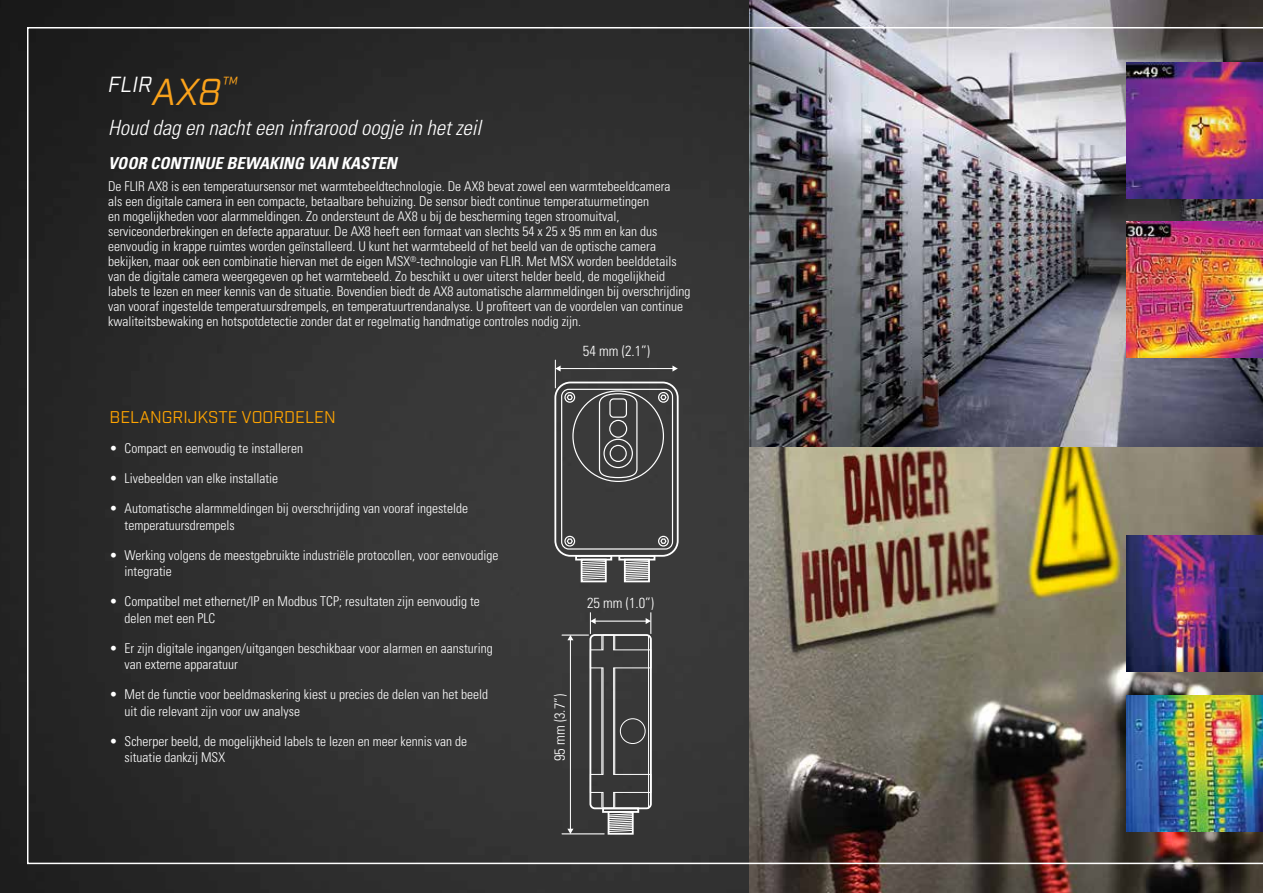
<style>
.page{position:relative;width:1263px;height:893px;background:#fff}
.page>*{position:absolute;margin:0;border:0;box-sizing:border-box;transform-origin:0 0}
.t1{font:italic 21.9px "Industry";color:#fff}
.t2{font:italic 300 condensed 21px "Univers LT Std";color:#fff}
.t3{font:italic 700 condensed 16.5px "Univers LT Std";color:#fff}
.t4{font:16.5px "Industry";color:#ffa400}
.t5{font:300 condensed 14.55px "Univers LT Std";color:#fff}
.t6{font:300 condensed 13.5px/15px "Univers LT Std";color:#fff}
.s1{font-size:37.5px;color:#faa21b}
.s2{color:#faa21b}
</style>
<div class="page">
<img style="left:0;top:0;width:750px;height:893px">
<img style="left:750px;top:0;width:513px;height:893px">
<img style="left:26px;top:26px;width:1237px;height:839px">
<h1 class="t1" style="left:108px;top:72px;width:131px">FLIR<span class="s1">AX8</span><span class="s2">™</span></h1>
<h2 class="t2" style="left:108px;top:115px;width:375px">Houd dag en nacht een infrarood oogje in het zeil</h2>
<p class="t3" style="left:108px;top:153px;width:290px">VOOR CONTINUE BEWAKING VAN KASTEN</p>
<p class="t6" style="left:108px;top:179px;width:584px">De FLIR AX8 is een temperatuursensor met warmtebeeldtechnologie. De AX8 bevat zowel een warmtebeeldcamera<br>als een digitale camera in een compacte, betaalbare behuizing. De sensor biedt continue temperatuurmetingen<br>en mogelijkheden voor alarmmeldingen. Zo ondersteunt de AX8 u bij de bescherming tegen stroomuitval, serviceonderbrekingen en defecte apparatuur. De AX8 heeft een formaat van slechts 54 x 25 x 95 mm en kan dus eenvoudig in krappe ruimtes worden geïnstalleerd. U kunt het warmtebeeld of het beeld van de optische camera bekijken, maar ook een combinatie hiervan met de eigen MSX<sup>®</sup>-technologie van FLIR. Met MSX worden beelddetails van de digitale camera weergegeven op het warmtebeeld. Zo beschikt u over uiterst helder beeld, de mogelijkheid labels te lezen en meer kennis van de situatie. Bovendien biedt de AX8 automatische alarmmeldingen bij overschrijding van vooraf ingestelde temperatuursdrempels, en temperatuurtrendanalyse. U profiteert van de voordelen van continue kwaliteitsbewaking en hotspotdetectie zonder dat er regelmatig handmatige controles nodig zijn.</p>
<p class="t4" style="left:110px;top:407px;width:228px">BELANGRIJKSTE VOORDELEN</p>
<p class="t6" style="left:110px;top:441px;width:195px">• Compact en eenvoudig te installeren</p>
<p class="t6" style="left:110px;top:471px;width:170px">• Livebeelden van elke installatie</p>
<p class="t6" style="left:125px;top:500px;width:345px;line-height:16.5px;text-indent:-15px">• Automatische alarmmeldingen bij overschrijding van vooraf ingestelde temperatuursdrempels</p>
<p class="t6" style="left:125px;top:547px;width:375px;line-height:16.5px;text-indent:-15px">• Werking volgens de meestgebruikte industriële protocollen, voor eenvoudige integratie</p>
<p class="t6" style="left:125px;top:593px;width:357px;line-height:16.5px;text-indent:-15px">• Compatibel met ethernet/IP en Modbus TCP; resultaten zijn eenvoudig te delen met een PLC</p>
<p class="t6" style="left:125px;top:640px;width:369px;line-height:16.5px;text-indent:-15px">• Er zijn digitale ingangen/uitgangen beschikbaar voor alarmen en aansturing van externe apparatuur</p>
<p class="t6" style="left:125px;top:686px;width:365px;line-height:16.5px;text-indent:-15px">• Met de functie voor beeldmaskering kiest u precies de delen van het beeld uit die relevant zijn voor uw analyse</p>
<p class="t6" style="left:125px;top:733px;width:344px;line-height:16.5px;text-indent:-15px">• Scherper beeld, de mogelijkheid labels te lezen en meer kennis van de situatie dankzij MSX</p>
<p class="t5" style="left:583px;top:342px;width:69px">54 mm (2.1”)</p>
<p class="t5" style="left:587px;top:594px;width:69px">25 mm (1.0”)</p>
<p class="t5" style="left:551px;top:761px;width:69px;rotate:-90deg">95 mm (3.7”)</p>
</div>
